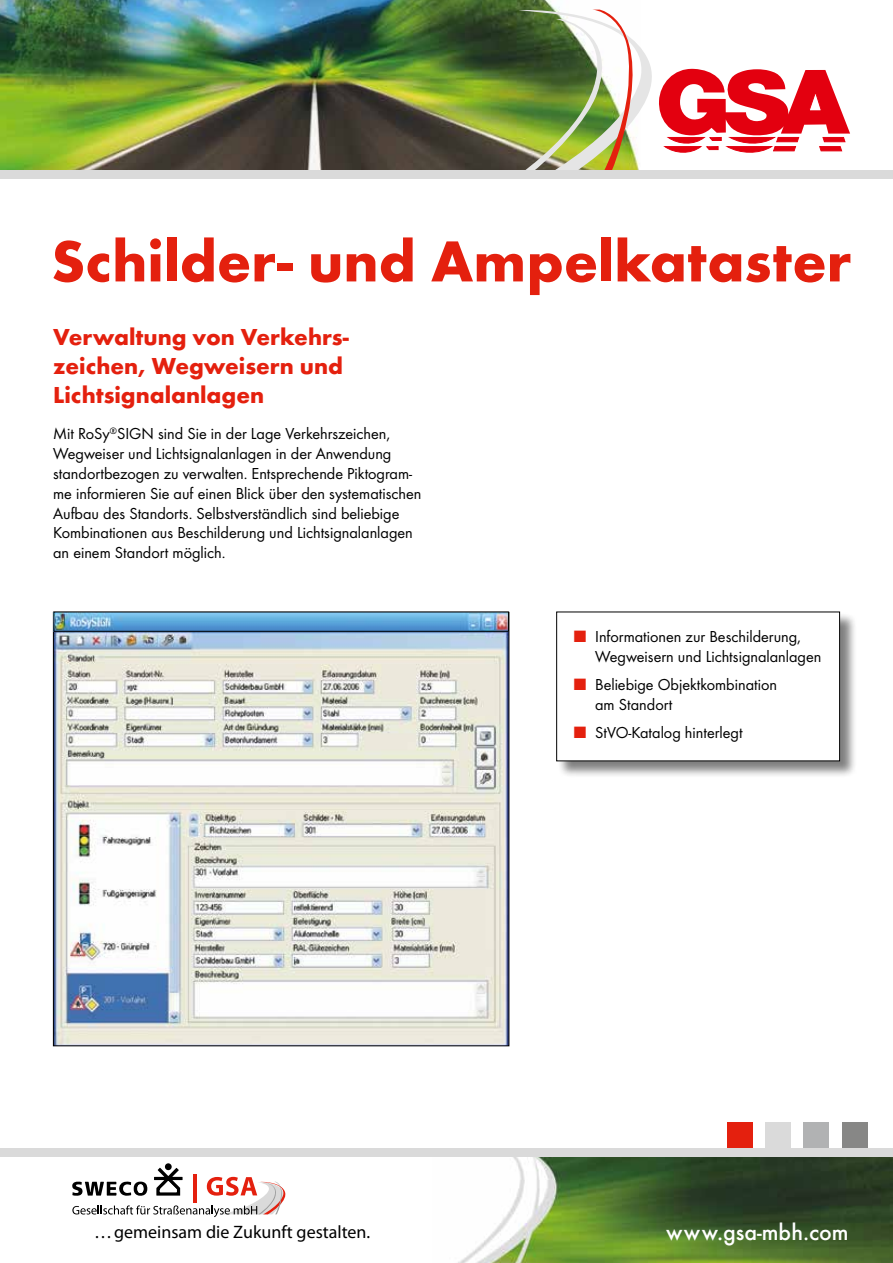
<style>
.page{position:relative;width:893px;height:1263px;background:#fff}
.page>*{position:absolute;margin:0;border:0;box-sizing:border-box;transform-origin:0 0}
.t1{font:700 60px "Futura";color:#e4200e}
.t2{font:700 24px/28.8px "Futura";color:#e4200e}
.t3{font:500 24px "Futura";color:#fff}
.t4{font:18px "Myriad Pro";color:#000}
.t5{font:16.5px/19.8px "Futura Boo";color:#000}
.s1{color:#e4200e}
</style>
<div class="page">
<img style="left:0;top:0;width:601px;height:170px">
<img style="left:509px;top:10px;width:143px;height:160px">
<div style="left:0;top:170px;width:893px;height:9px;background:#dadada"></div>
<img style="left:458px;top:1157px;width:435px;height:106px">
<div style="left:0;top:1148px;width:893px;height:9px;background:#dadada"></div>
<div style="left:727px;top:1123px;width:26px;height:25px;background:#e4200e"></div>
<div style="left:765px;top:1123px;width:26px;height:25px;background:#dadada"></div>
<div style="left:804px;top:1123px;width:25px;height:25px;background:#b1b2b3"></div>
<div style="left:842px;top:1123px;width:25px;height:25px;background:#878786"></div>
<div style="left:557px;top:612px;width:300px;height:166px;background:#000;opacity:.5"></div>
<div style="left:557px;top:612px;width:283px;height:149px;background:#fff"></div>
<div style="left:556px;top:612px;width:284px;height:149px;border:1px solid #000"></div>
<img style="left:55px;top:632px;width:452px;height:412px">
<img style="left:56px;top:614px;width:451px;height:16px">
<div style="left:54px;top:612px;width:455px;height:20px;border:1px solid #000"></div>
<svg style="left:659px;top:68px;width:191px;height:85px"></svg>
<svg style="left:72px;top:1163px;width:213px;height:54px"></svg>
<h1 class="t1" style="left:51px;top:224px;width:802px">Schilder- und Ampelkataster</h1>
<h2 class="t2" style="left:53px;top:322px;width:297px">Verwaltung von Verkehrs&shy;zeichen, Wegweisern und<br>Lichtsignalanlagen</h2>
<p class="t5" style="left:53px;top:424px;width:370px">Mit RoSy<sup>®</sup>SIGN sind Sie in der Lage Verkehrszeichen, Wegweiser und Lichtsignalanlagen in der Anwendung standortbezogen zu verwalten. Entsprechende Piktogram&shy;me informieren Sie auf einen Blick über den systematischen Aufbau des Standorts. Selbstverständlich sind beliebige Kombinationen aus Beschilderung und Lichtsignalanlagen an einem Standort möglich.</p>
<p class="t5" style="left:595px;top:626px;width:228px;text-indent:-21px"><span class="s1">■</span> Informationen zur Beschilderung,<br>Wegweisern und Lichtsignalanlagen</p>
<p class="t5" style="left:595px;top:674px;width:183px;text-indent:-21px"><span class="s1">■</span> Beliebige Objektkombination am Standort</p>
<p class="t5" style="left:574px;top:722px;width:170px"><span class="s1">■</span> StVO-Katalog hinterlegt</p>
<p class="t4" style="left:94px;top:1220px;width:278px">… gemeinsam die Zukunft gestalten.</p>
<h2 class="t3" style="left:666px;top:1217px;width:184px">www.gsa-mbh.com</h2>
</div>
